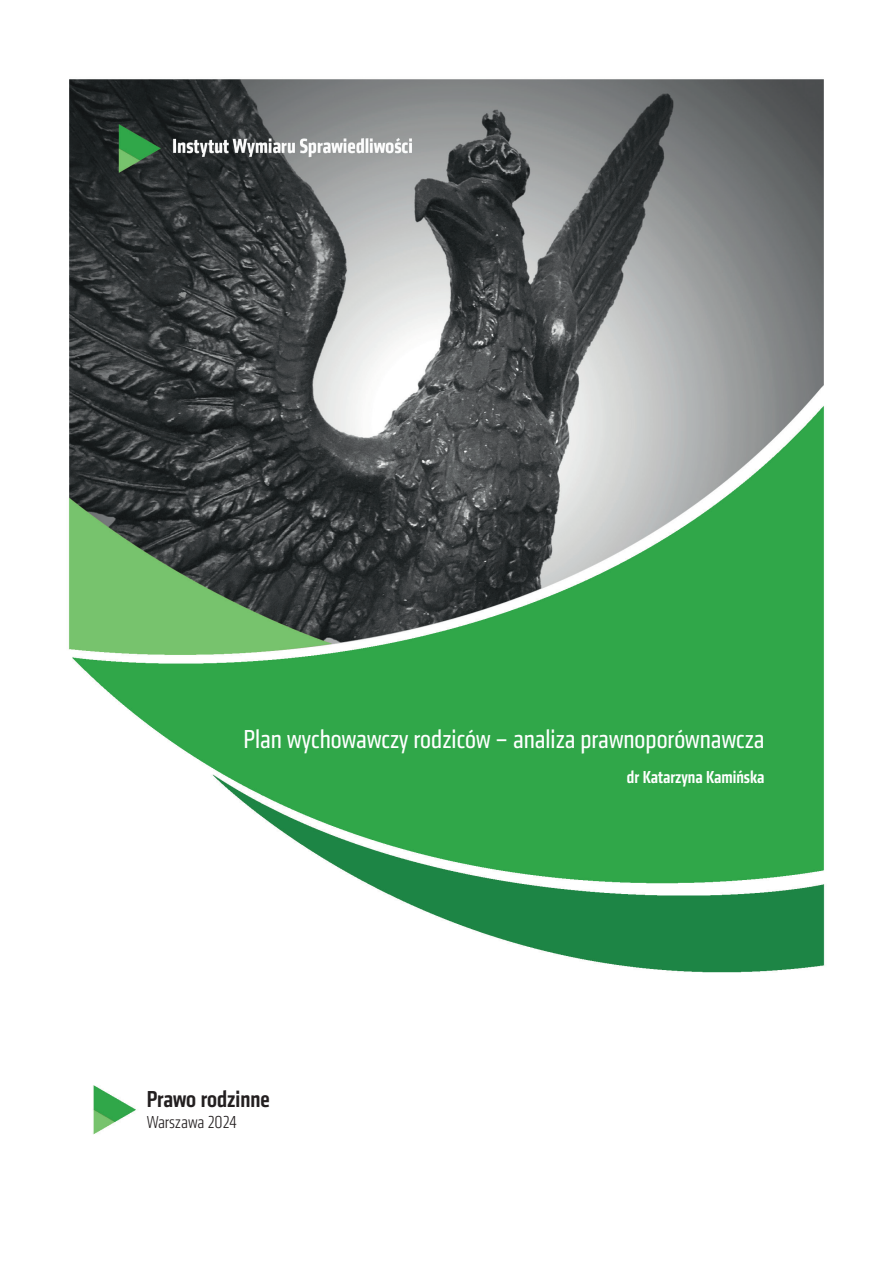
<style>
.page{position:relative;width:893px;height:1263px;background:#fff}
.page>*{position:absolute;margin:0;border:0;box-sizing:border-box;transform-origin:0 0}
.t1{font:27px "Klavika Condensed";color:#fff}
.t2{font:500 24px "Klavika Condensed";color:#231f20}
.t3{font:500 18px "Klavika Condensed";color:#fff}
.t4{font:300 18px "Klavika Condensed";letter-spacing:-.005em;color:#231f20}
</style>
<div class="page">
<img style="left:69px;top:79px;width:756px;height:1056px">
<p class="t1" style="left:244px;top:724px;width:522px">Plan wychowawczy rodziców – analiza prawnoporównawcza</p>
<p class="t3" style="left:627px;top:766px;width:139px">dr Katarzyna Kamińska</p>
<p class="t2" style="left:147px;top:1083px;width:124px">Prawo rodzinne</p>
<p class="t4" style="left:147px;top:1112px;width:92px">Warszawa 2024</p>
</div>
